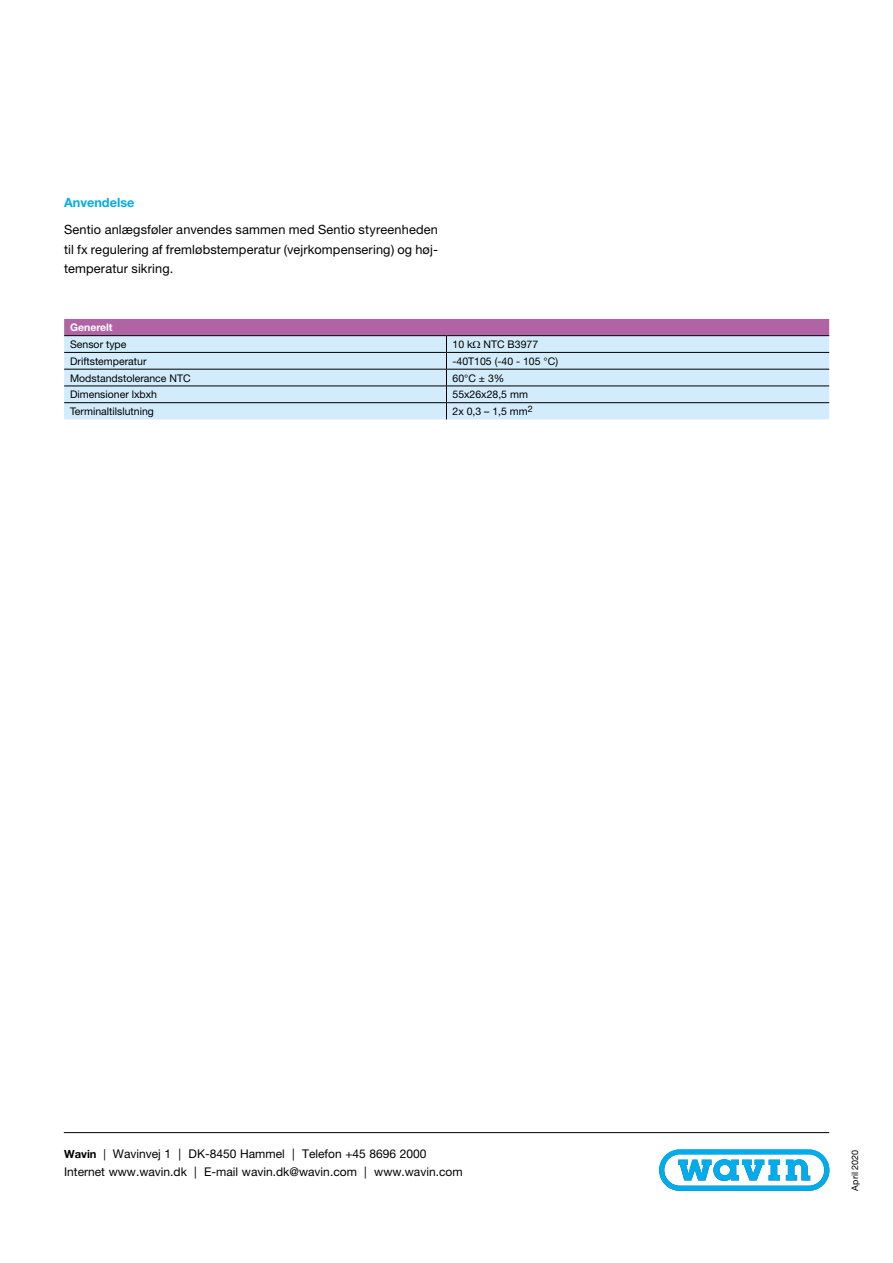
<style>
.page{position:relative;width:893px;height:1263px;background:#fff}
.page>*{position:absolute;margin:0;border:0;box-sizing:border-box;transform-origin:0 0}
.t1{font:12.75px/19.5px "Helvetica Neue";letter-spacing:.01em;color:#000;text-align:justify}
.t2{font:700 12.75px "Helvetica Neue";color:#00ace9}
.t3{font:12px/18px "Helvetica Neue";color:#000}
.t4{font:10.5px "Helvetica Neue";color:#000}
.t5{font:700 10.5px "Helvetica Neue";color:#fff}
.t6{font:9px "Helvetica Neue";color:#000}
.s1{font-weight:700;font-size:11.25px}
.s2{font-size:11.25px}
</style>
<div class="page">
<hr style="left:64px;top:1132px;width:765px;height:1px;background:#000">
<svg style="left:659px;top:1149px;width:170px;height:42px"></svg>
<svg style="left:64px;top:319px;width:765px;height:100px;background:#c1cae1"></svg>
<p class="t2" style="left:64px;top:195px;width:72px">Anvendelse</p>
<p class="t1" style="left:64px;top:220px;width:375px">Sentio anlægsføler anvendes sammen med Sentio styreenheden til fx regulering af fremløbstemperatur (vejrkompensering) og høj&shy;temperatur sikring.</p>
<p class="t5" style="left:70px;top:321px;width:44px">Generelt</p>
<p class="t4" style="left:70px;top:338px;width:58px">Sensor type</p>
<p class="t4" style="left:452px;top:338px;width:87px">10 k NTC B3977</p>
<p class="t4" style="left:70px;top:355px;width:78px">Driftstemperatur</p>
<p class="t4" style="left:452px;top:355px;width:107px">-40T105 (-40 - 105 °C)</p>
<p class="t4" style="left:70px;top:372px;width:122px">Modstandstolerance NTC</p>
<p class="t4" style="left:452px;top:372px;width:53px">60°C ± 3%</p>
<p class="t4" style="left:70px;top:388px;width:88px">Dimensioner lxbxh</p>
<p class="t4" style="left:452px;top:388px;width:77px">55x26x28,5 mm</p>
<p class="t4" style="left:70px;top:405px;width:85px">Terminaltilslutning</p>
<p class="t4" style="left:452px;top:405px;width:82px">2x 0,3 – 1,5 mm<sup>2</sup></p>
<p class="t3" style="left:64px;top:1144px;width:400px"><span class="s1">Wavin</span> <span class="s2">|</span> Wavinvej 1 | DK-8450 Hammel | Telefon +45 8696 2000<br>Internet www.wavin.dk | E-mail wavin.dk@wavin.com | www.wavin.com</p>
<p class="t6" style="left:850px;top:1190px;width:42px;rotate:-90deg">April 2020</p>
</div>
